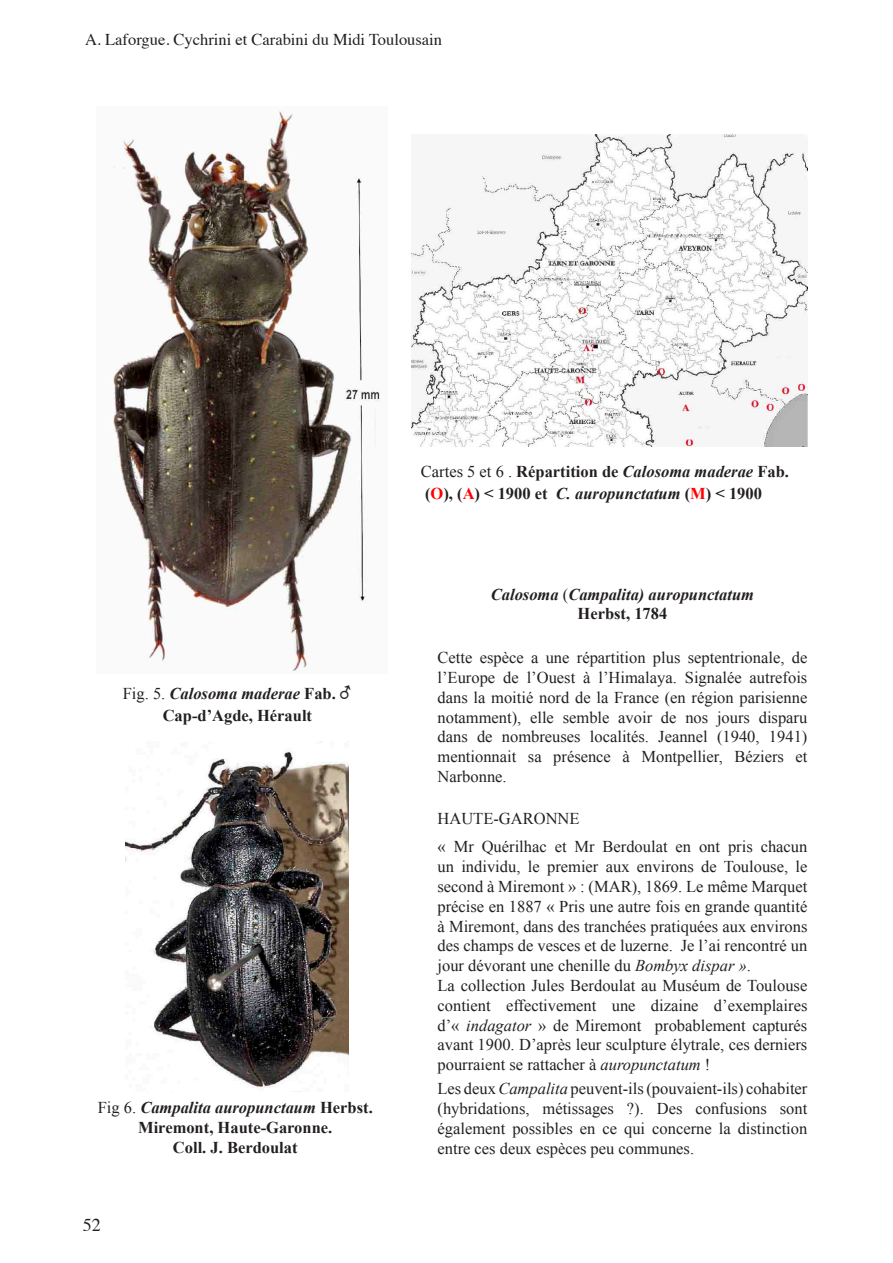
<style>
.page{position:relative;width:893px;height:1263px;background:#fff}
.page>*{position:absolute;margin:0;border:0;box-sizing:border-box;transform-origin:0 0}
.t1{font:18px "Times";color:#231f20}
.t2{font:16.5px/19.8px "Times New Roman";color:#231f20;text-align:justify}
.t3{font:700 16.5px/21.6px "Times New Roman";color:#231f20}
.t4{font:16.5px "Times";color:#231f20}
.t5{font:italic 700 16.5px/19.8px "Times New Roman";color:#231f20;text-align:center}
.s1{font-weight:400}
.s2{font-style:italic}
.s3{color:#f00}
.s4{font-weight:400;font-style:normal}
.s5{font-style:normal}
</style>
<div class="page">
<img style="left:113px;top:111px;width:267px;height:561px">
<img style="left:126px;top:741px;width:222px;height:347px">
<img style="left:411px;top:135px;width:397px;height:311px">
<p class="t4" style="left:85px;top:24px;width:359px">A. Laforgue. Cychrini et Carabini du Midi Toulousain</p>
<p class="t3" style="left:163px;top:682px;width:175px;text-indent:-40px"><span class="s1">Fig. 5.</span> <span class="s2">Calosoma maderae</span> Fab.<br>Cap-d’Agde, Hérault</p>
<p class="t3" style="left:98px;top:1097px;width:277px;line-height:19.8px;text-align:center"><span class="s1">Fig 6.</span> <span class="s2">Campalita auropunctaum</span> Herbst.<br>Miremont, Haute-Garonne.<br>Coll. J. Berdoulat</p>
<p class="t1" style="left:83px;top:1208px;width:19px">52</p>
<p class="t3" style="left:421px;top:461px;width:369px"><span class="s1">Cartes 5 et 6 .</span> Répartition de <span class="s2">Calosoma maderae</span> Fab. (<span class="s3">O</span>), (<span class="s3">A</span>) &lt; 1900 et <span class="s2">C. auropunctatum</span> (<span class="s3">M</span>) &lt; 1900</p>
<p class="t5" style="left:491px;top:584px;width:265px">Calosoma <span class="s4">(</span>Campalita) auropunctatum<br><span class="s5">Herbst, 1784</span></p>
<p class="t2" style="left:437px;top:647px;width:371px">Cette espèce a une répartition plus septentrionale, de l’Europe de l’Ouest à l’Himalaya. Signalée autrefois dans la moitié nord de la France (en région parisienne notamment), elle semble avoir de nos jours disparu dans de nombreuses localités. Jeannel (1940, 1941) mentionnait sa présence à Montpellier, Béziers et Narbonne.</p>
<p class="t2" style="left:437px;top:803px;width:371px;line-height:28.8px">HAUTE-GARONNE<br>« Mr Quérilhac et Mr Berdoulat en ont pris chacun</p>
<p class="t2" style="left:437px;top:856px;width:371px;text-align:left">un individu, le premier aux environs de Toulouse, le second à Miremont » : (MAR), 1869. Le même Marquet précise en 1887 « Pris une autre fois en grande quantité à Miremont, dans des tranchées pratiquées aux environs des champs de vesces et de luzerne. Je l’ai rencontré un jour dévorant une chenille du <span class="s2">Bombyx dispar »</span>.<br>La collection Jules Berdoulat au Muséum de Toulouse contient effectivement une dizaine d’exemplaires d’« <span class="s2">indagator</span> » de Miremont probablement capturés avant 1900. D’après leur sculpture élytrale, ces derniers pourraient se rattacher à <span class="s2">auropunctatum</span> !</p>
<p class="t2" style="left:437px;top:1078px;width:371px">Les deux <span class="s2">Campalita</span> peuvent-ils (pouvaient-ils) cohabiter (hybridations, métissages ?). Des confusions sont également possibles en ce qui concerne la distinction entre ces deux espèces peu communes.</p>
</div>
